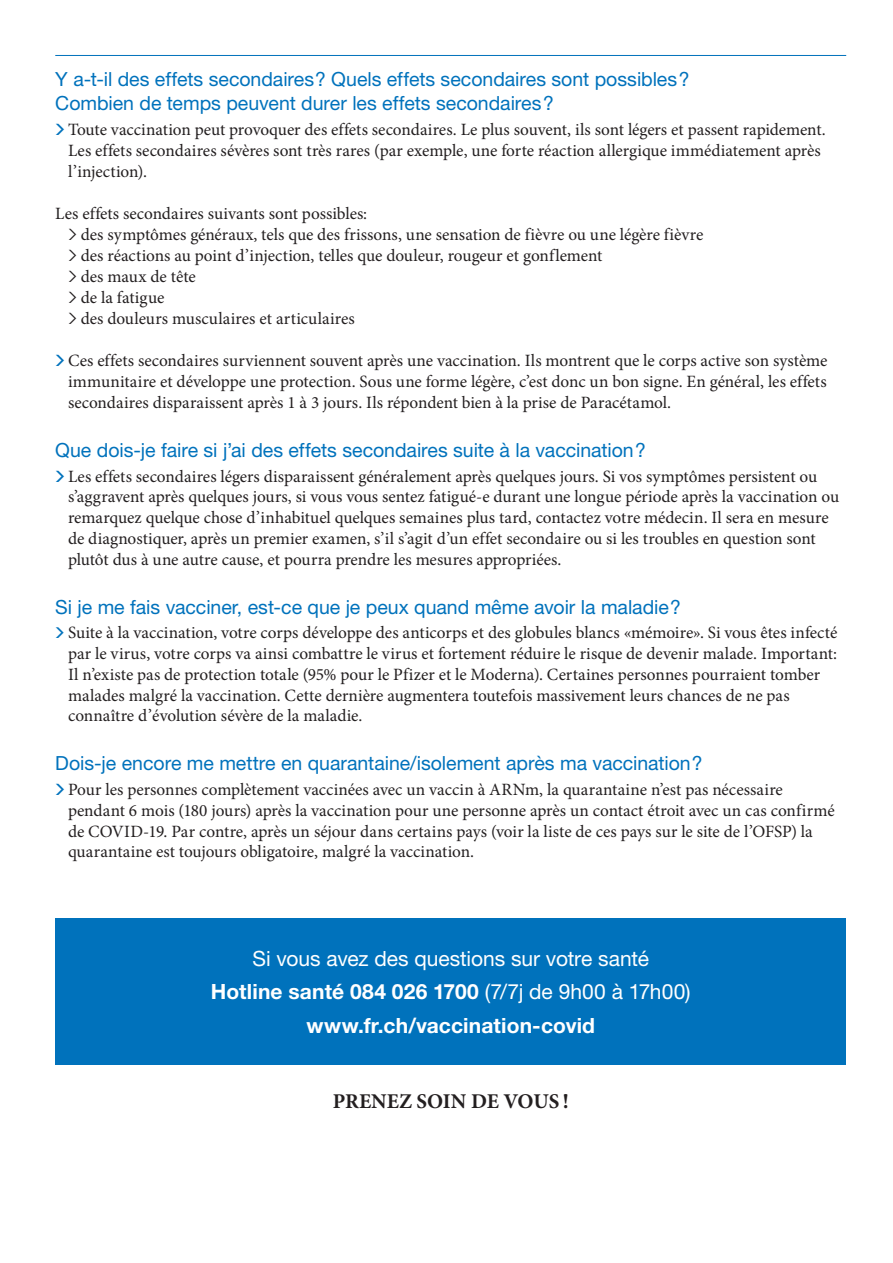
<style>
.page{position:relative;width:893px;height:1263px;background:#fff}
.page>*{position:absolute;margin:0;border:0;box-sizing:border-box;transform-origin:0 0}
.t1{font:21px/33.8px "Helvetica Neue LT Std";letter-spacing:-.005em;color:#fff;text-align:center}
.t2{font:700 21px "Minion Pro";color:#231f20}
.t3{font:19.5px/23.4px "Helvetica Neue LT Std";letter-spacing:-.005em;color:#0072bc}
.t4{font:17.25px/20.7px "Minion Pro";letter-spacing:-.005em;color:#231f20}
.s1{font-weight:700}
</style>
<div class="page">
<div style="left:55px;top:918px;width:791px;height:147px;background:#0072bc"></div>
<hr style="left:55px;top:55px;width:791px;height:1px;background:#0072bc">
<p class="t3" style="left:55px;top:67px;width:636px">Y a-t-il des effets secondaires? Quels effets secondaires sont possibles?<br>Combien de temps peuvent durer les effets secondaires?</p>
<p class="t4" style="left:68px;top:119px;width:759px">Toute vaccination peut provoquer des effets secondaires. Le plus souvent, ils sont légers et passent rapidement.<br>Les effets secondaires sévères sont très rares (par exemple, une forte réaction allergique immédiatement après l’injection).</p>
<p class="t4" style="left:81px;top:203px;width:624px;text-indent:-25px">Les effets secondaires suivants sont possibles:<br>des symptômes généraux, tels que des frissons, une sensation de fièvre ou une légère fièvre des réactions au point d’injection, telles que douleur, rougeur et gonflement<br>des maux de tête<br>de la fatigue<br>des douleurs musculaires et articulaires</p>
<p class="t4" style="left:68px;top:350px;width:761px;text-align:justify">Ces effets secondaires surviennent souvent après une vaccination. Ils montrent que le corps active son système immunitaire et développe une protection. Sous une forme légère, c’est donc un bon signe. En général, les effets secondaires disparaissent après 1 à 3 jours. Ils répondent bien à la prise de Paracétamol.</p>
<p class="t3" style="left:55px;top:438px;width:592px">Que dois-je faire si j’ai des effets secondaires suite à la vaccination?</p>
<p class="t4" style="left:68px;top:466px;width:773px">Les effets secondaires légers disparaissent généralement après quelques jours. Si vos symptômes persistent ou s’aggravent après quelques jours, si vous vous sentez fatigué-e durant une longue période après la vaccination ou remarquez quelque chose d’inhabituel quelques semaines plus tard, contactez votre médecin. Il sera en mesure de diagnostiquer, après un premier examen, s’il s’agit d’un effet secondaire ou si les troubles en question sont plutôt dus à une autre cause, et pourra prendre les mesures appropriées.</p>
<p class="t3" style="left:55px;top:595px;width:627px">Si je me fais vacciner, est-ce que je peux quand même avoir la maladie?</p>
<p class="t4" style="left:68px;top:623px;width:771px">Suite à la vaccination, votre corps développe des anticorps et des globules blancs «mémoire». Si vous êtes infecté par le virus, votre corps va ainsi combattre le virus et fortement réduire le risque de devenir malade. Important:<br>Il n’existe pas de protection totale (95% pour le Pfizer et le Moderna). Certaines personnes pourraient tomber malades malgré la vaccination. Cette dernière augmentera toutefois massivement leurs chances de ne pas connaître d’évolution sévère de la maladie.</p>
<p class="t3" style="left:55px;top:751px;width:649px">Dois-je encore me mettre en quarantaine/isolement après ma vaccination?</p>
<p class="t4" style="left:68px;top:779px;width:768px">Pour les personnes complètement vaccinées avec un vaccin à ARNm, la quarantaine n’est pas nécessaire pendant 6 mois (180 jours) après la vaccination pour une personne après un contact étroit avec un cas confirmé de COVID-19. Par contre, après un séjour dans certains pays (voir la liste de ces pays sur le site de l’OFSP) la quarantaine est toujours obligatoire, malgré la vaccination.</p>
<p class="t1" style="left:211px;top:941px;width:481px">Si vous avez des questions sur votre santé<br><span class="s1">Hotline santé 084 026 1700</span> (7/7j de 9h00 à 17h00) <span class="s1">www.fr.ch/vaccination-covid</span></p>
<p class="t2" style="left:333px;top:1087px;width:237px">PRENEZ SOIN DE VOUS !</p>
</div>
